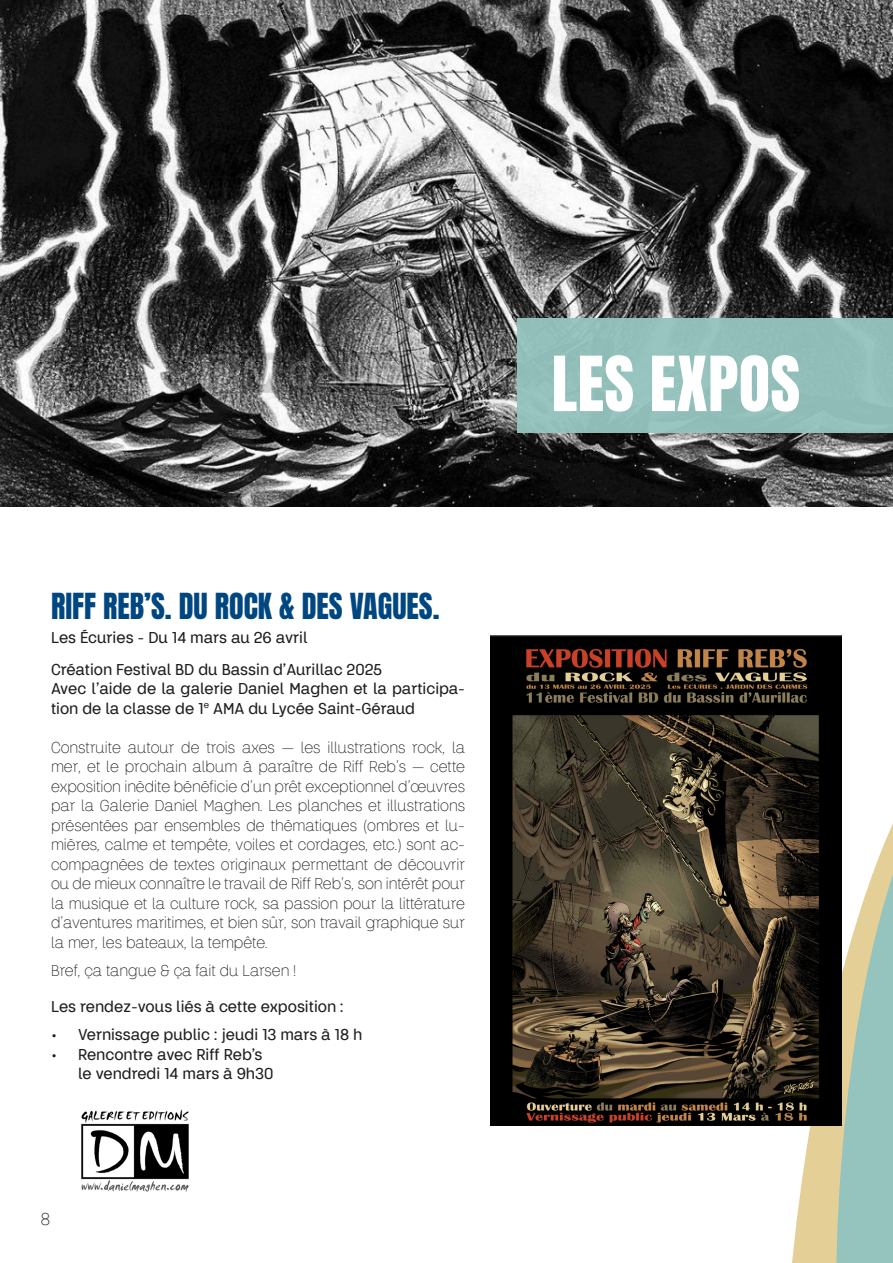
<style>
.page{position:relative;width:893px;height:1263px;background:#fff}
.page>*{position:absolute;margin:0;border:0;box-sizing:border-box;transform-origin:0 0}
.t1{font:64.5px "Anton";letter-spacing:.005em;color:#fff}
.t2{font:30px "Anton";color:#004781}
.t3{font:300 18px "Keymer Radius";color:#231f20}
.t4{font:300 16.5px/19.5px "Keymer Radius";color:#231f20;text-align:justify}
.t5{font:500 16.5px/19.5px "Keymer Radius";color:#231f20}
</style>
<div class="page">
<img style="left:0;top:0;width:892px;height:506px">
<div style="left:517px;top:318px;width:375px;height:115px;background:#95c4be"></div>
<svg style="left:787px;top:447px;width:106px;height:816px"></svg>
<svg style="left:836px;top:530px;width:57px;height:733px"></svg>
<img style="left:491px;top:636px;width:351px;height:489px">
<img style="left:81px;top:1109px;width:108px;height:83px">
<p class="t2" style="left:51px;top:591px;width:390px">RIFF REB’S. DU ROCK &amp; DES VAGUES.</p>
<p class="t5" style="left:51px;top:628px;width:258px">Les Écuries - Du 14 mars au 26 avril</p>
<p class="t5" style="left:51px;top:660px;width:333px">Création Festival BD du Bassin d’Aurillac 2025</p>
<p class="t5" style="left:51px;top:679px;width:416px">Avec l’aide de la galerie Daniel Maghen et la participa&shy;tion de la classe de 1<sup>e</sup> AMA du Lycée Saint-Géraud</p>
<p class="t4" style="left:51px;top:738px;width:416px">Construite autour de trois axes — les illustrations rock, la mer, et le prochain album à paraître de Riff Reb’s — cette exposition inédite bénéficie d’un prêt exceptionnel d’œuvres par la Galerie Daniel Maghen. Les planches et illustrations présentées par ensembles de thématiques (ombres et lu&shy;mières, calme et tempête, voiles et cordages, etc.) sont ac&shy;compagnées de textes originaux permettant de découvrir ou de mieux connaître le travail de Riff Reb’s, son intérêt pour la musique et la culture rock, sa passion pour la littérature d’aventures maritimes, et bien sûr, son travail graphique sur la mer, les bateaux, la tempête.</p>
<p class="t4" style="left:51px;top:961px;width:246px">Bref, ça tangue &amp; ça fait du Larsen !</p>
<p class="t5" style="left:51px;top:997px;width:294px">Les rendez-vous liés à cette exposition :</p>
<p class="t5" style="left:51px;top:1025px;width:313px">• Vernissage public : jeudi 13 mars à 18 h</p>
<p class="t5" style="left:78px;top:1045px;width:197px;text-indent:-27px">• Rencontre avec Riff Reb’s le vendredi 14 mars à 9h30</p>
<p class="t3" style="left:41px;top:1210px;width:11px">8</p>
<p class="t1" style="left:552px;top:351px;width:250px">LES EXPOS</p>
</div>
